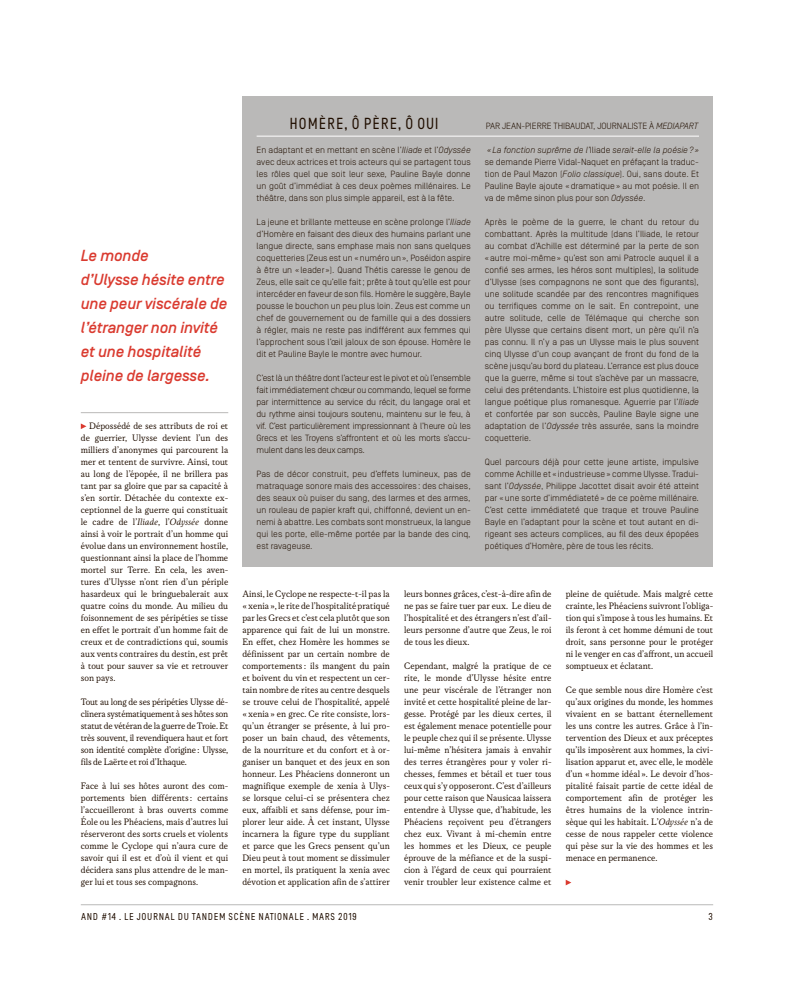
<style>
.page{position:relative;width:794px;height:987px;background:#fff}
.page>*{position:absolute;margin:0;border:0;box-sizing:border-box;transform-origin:0 0}
.t1{font:italic 500 16px/24px "Simplon BP";letter-spacing:-.01em;color:#da3b30}
.t2{font:condensed 16px "Tandem";letter-spacing:-.02em;color:#200e00}
.t3{font:10px/12px "Korpus A";color:#200e00;text-align:justify}
.t4{font:condensed 10px "Tandem";color:#200e00}
.t5{font:300 9px/12px "Simplon BP";color:#200e00;text-align:justify}
.s1{font-family:"Korpus A10"}
.s2{font-style:italic}
</style>
<div class="page">
<hr style="left:81px;top:904px;width:632px;height:1px;background:#bab9b8">
<svg style="left:81px;top:423px;width:5px;height:6px"></svg>
<hr style="left:81px;top:412px;width:147px;height:1px;background:#bab9b8">
<div style="left:242px;top:96px;width:471px;height:471px;background:#bab9b8"></div>
<hr style="left:257px;top:136px;width:442px;height:1px;background:#fff">
<svg style="left:566px;top:880px;width:5px;height:5px"></svg>
<h1 class="t1" style="left:81px;top:243px;width:148px">Le monde<br>d’Ulysse hésite entre une peur viscérale de l’étranger non invité et une hospitalité pleine de largesse.</h1>
<p class="t3" style="left:81px;top:419px;width:149px;text-indent:8px">Dépossédé de ses attributs de roi et de guerrier, Ulysse devient l’un des milliers d’anonymes qui parcourent la mer et tentent de survivre. Ainsi, tout au long de l’épopée, il ne brillera pas tant par sa gloire que par sa capacité à s’en sortir. Détachée du contexte ex&shy;ceptionnel de la guerre qui constituait le cadre de l’<span class="s1">Iliade</span>, l’<span class="s1">Odyssée</span> donne ainsi à voir le portrait d’un homme qui évolue dans un environnement hostile, questionnant ainsi la place de l’homme mortel sur Terre. En cela, les aven&shy;tures d’Ulysse n’ont rien d’un périple hasardeux qui le bringuebalerait aux quatre coins du monde. Au milieu du foisonnement de ses péripéties se tisse en effet le portrait d’un homme fait de creux et de contradictions qui, soumis aux vents contraires du destin, est prêt à tout pour sauver sa vie et retrouver son pays.</p>
<p class="t3" style="left:81px;top:695px;width:149px">Tout au long de ses péripéties Ulysse dé&shy;clinera systématiquement à ses hôtes son statut de vétéran de la guerre de Troie. Et très souvent, il revendiquera haut et fort son identité complète d’origine : Ulysse, fils de Laërte et roi d’Ithaque.</p>
<p class="t3" style="left:81px;top:779px;width:149px">Face à lui ses hôtes auront des com&shy;portements bien différents : certains l’accueilleront à bras ouverts comme Éole ou les Phéaciens, mais d’autres lui réserveront des sorts cruels et violents comme le Cyclope qui n’aura cure de savoir qui il est et d’où il vient et qui décidera sans plus attendre de le man&shy;ger lui et tous ses compagnons.</p>
<h1 class="t2" style="left:289px;top:115px;width:151px">HOMÈRE, Ô PÈRE, Ô OUI</h1>
<p class="t5" style="left:257px;top:143px;width:216px">En adaptant et en mettant en scène l’<span class="s2">Iliade</span> et l’<span class="s2">Odyssée </span>avec deux actrices et trois acteurs qui se partagent tous les rôles quel que soit leur sexe, Pauline Bayle donne un goût d’immédiat à ces deux poèmes millénaires. Le théâtre, dans son plus simple appareil, est à la fête.</p>
<p class="t5" style="left:257px;top:215px;width:216px">La jeune et brillante metteuse en scène prolonge l’<span class="s2">Iliade </span>d’Homère en faisant des dieux des humains parlant une langue directe, sans emphase mais non sans quelques coquetteries (Zeus est un « numéro un », Poséidon aspire à être un « leader »). Quand Thétis caresse le genou de Zeus, elle sait ce qu’elle fait ; prête à tout qu’elle est pour intercéder en faveur de son fils. Homère le suggère, Bayle pousse le bouchon un peu plus loin. Zeus est comme un chef de gouvernement ou de famille qui a des dossiers à régler, mais ne reste pas indifférent aux femmes qui l’approchent sous l’œil jaloux de son épouse. Homère le dit et Pauline Bayle le montre avec humour.</p>
<p class="t5" style="left:257px;top:371px;width:216px">C’est là un théâtre dont l’acteur est le pivot et où l’ensemble fait immédiatement chœur ou commando, lequel se forme par intermittence au service du récit, du langage oral et du rythme ainsi toujours soutenu, maintenu sur le feu, à vif. C’est particulièrement impressionnant à l’heure où les Grecs et les Troyens s’affrontent et où les morts s’accu&shy;mulent dans les deux camps.</p>
<p class="t5" style="left:257px;top:467px;width:216px">Pas de décor construit, peu d’effets lumineux, pas de matraquage sonore mais des accessoires : des chaises, des seaux où puiser du sang, des larmes et des armes, un rouleau de papier kraft qui, chiffonné, devient un en&shy;nemi à abattre. Les combats sont monstrueux, la langue qui les porte, elle-même portée par la bande des cinq, est ravageuse.</p>
<p class="t5" style="left:486px;top:119px;width:214px">PAR JEAN-PIERRE THIBAUDAT, JOURNALISTE À <span class="s2">MEDIAPART</span></p>
<p class="t5" style="left:485px;top:143px;width:216px"><span class="s2">« La fonction suprême de l’</span>Iliade <span class="s2">serait-elle la poésie ? » </span>se demande Pierre Vidal-Naquet en préfaçant la traduc&shy;tion de Paul Mazon (<span class="s2">Folio classique</span>). Oui, sans doute. Et Pauline Bayle ajoute « dramatique » au mot poésie. Il en va de même sinon plus pour son <span class="s2">Odyssée</span>.</p>
<p class="t5" style="left:485px;top:215px;width:216px">Après le poème de la guerre, le chant du retour du combattant. Après la multitude (dans l’Iliade, le retour au combat d’Achille est déterminé par la perte de son « autre moi-même » qu’est son ami Patrocle auquel il a confié ses armes, les héros sont multiples), la solitude d’Ulysse (ses compagnons ne sont que des figurants), une solitude scandée par des rencontres magnifiques ou terrifiques comme on le sait. En contrepoint, une autre solitude, celle de Télémaque qui cherche son père Ulysse que certains disent mort, un père qu’il n’a pas connu. Il n’y a pas un Ulysse mais le plus souvent cinq Ulysse d’un coup avançant de front du fond de la scène jusqu’au bord du plateau. L’errance est plus douce que la guerre, même si tout s’achève par un massacre, celui des prétendants. L’histoire est plus quotidienne, la langue poétique plus romanesque. Aguerrie par l’<span class="s2">Iliade </span>et confortée par son succès, Pauline Bayle signe une adaptation de l’<span class="s2">Odyssée</span> très assurée, sans la moindre coquetterie.</p>
<p class="t5" style="left:485px;top:455px;width:216px">Quel parcours déjà pour cette jeune artiste, impulsive comme Achille et « industrieuse » comme Ulysse. Tradui&shy;sant l’<span class="s2">Odyssée</span>, Philippe Jacottet disait avoir été atteint par « une sorte d’immédiateté » de ce poème millénaire.<br>C’est cette immédiateté que traque et trouve Pauline Bayle en l’adaptant pour la scène et tout autant en di&shy;rigeant ses acteurs complices, au fil des deux épopées poétiques d’Homère, père de tous les récits.</p>
<p class="t3" style="left:566px;top:587px;width:149px">pleine de quiétude. Mais malgré cette crainte, les Phéaciens suivront l’obliga&shy;tion qui s’impose à tous les humains. Et ils feront à cet homme démuni de tout droit, sans personne pour le protéger ni le venger en cas d’affront, un accueil somptueux et éclatant.</p>
<p class="t3" style="left:566px;top:683px;width:149px">Ce que semble nous dire Homère c’est qu’aux origines du monde, les hommes vivaient en se battant éternellement les uns contre les autres. Grâce à l’in&shy;tervention des Dieux et aux préceptes qu’ils imposèrent aux hommes, la civi&shy;lisation apparut et, avec elle, le modèle d’un « homme idéal ». Le devoir d’hos&shy;pitalité faisait partie de cette idéal de comportement afin de protéger les êtres humains de la violence intrin&shy;sèque qui les habitait. L’<span class="s1">Odyssée</span> n’a de cesse de nous rappeler cette violence qui pèse sur la vie des hommes et les menace en permanence.</p>
<p class="t3" style="left:242px;top:587px;width:149px">Ainsi, le Cyclope ne respecte-t-il pas la « xenia », le rite de l’hospitalité pratiqué par les Grecs et c’est cela plutôt que son apparence qui fait de lui un monstre.<br>En effet, chez Homère les hommes se définissent par un certain nombre de comportements : ils mangent du pain et boivent du vin et respectent un cer&shy;tain nombre de rites au centre desquels se trouve celui de l’hospitalité, appelé « xenia » en grec. Ce rite consiste, lors&shy;qu’un étranger se présente, à lui pro&shy;poser un bain chaud, des vêtements, de la nourriture et du confort et à or&shy;ganiser un banquet et des jeux en son honneur. Les Phéaciens donneront un magnifique exemple de xenia à Ulys&shy;se lorsque celui-ci se présentera chez eux, affaibli et sans défense, pour im&shy;plorer leur aide. À cet instant, Ulysse incarnera la figure type du suppliant et parce que les Grecs pensent qu’un Dieu peut à tout moment se dissimuler en mortel, ils pratiquent la xenia avec dévotion et application afin de s’attirer</p>
<p class="t3" style="left:404px;top:587px;width:149px">leurs bonnes grâces, c’est-à-dire afin de ne pas se faire tuer par eux. Le dieu de l’hospitalité et des étrangers n’est d’ail&shy;leurs personne d’autre que Zeus, le roi de tous les dieux.</p>
<p class="t3" style="left:404px;top:659px;width:149px">Cependant, malgré la pratique de ce rite, le monde d’Ulysse hésite entre une peur viscérale de l’étranger non invité et cette hospitalité pleine de lar&shy;gesse. Protégé par les dieux certes, il est également menace potentielle pour le peuple chez qui il se présente. Ulysse lui-même n’hésitera jamais à envahir des terres étrangères pour y voler ri&shy;chesses, femmes et bétail et tuer tous ceux qui s’y opposeront. C’est d’ailleurs pour cette raison que Nausicaa laissera entendre à Ulysse que, d’habitude, les Phéaciens reçoivent peu d’étrangers chez eux. Vivant à mi-chemin entre les hommes et les Dieux, ce peuple éprouve de la méfiance et de la suspi&shy;cion à l’égard de ceux qui pourraient venir troubler leur existence calme et</p>
<p class="t4" style="left:81px;top:911px;width:278px">AND #14 . LE JOURNAL DU TANDEM SCÈNE NATIONALE . MARS 2019</p>
<p class="t4" style="left:708px;top:911px;width:7px">3</p>
</div>
